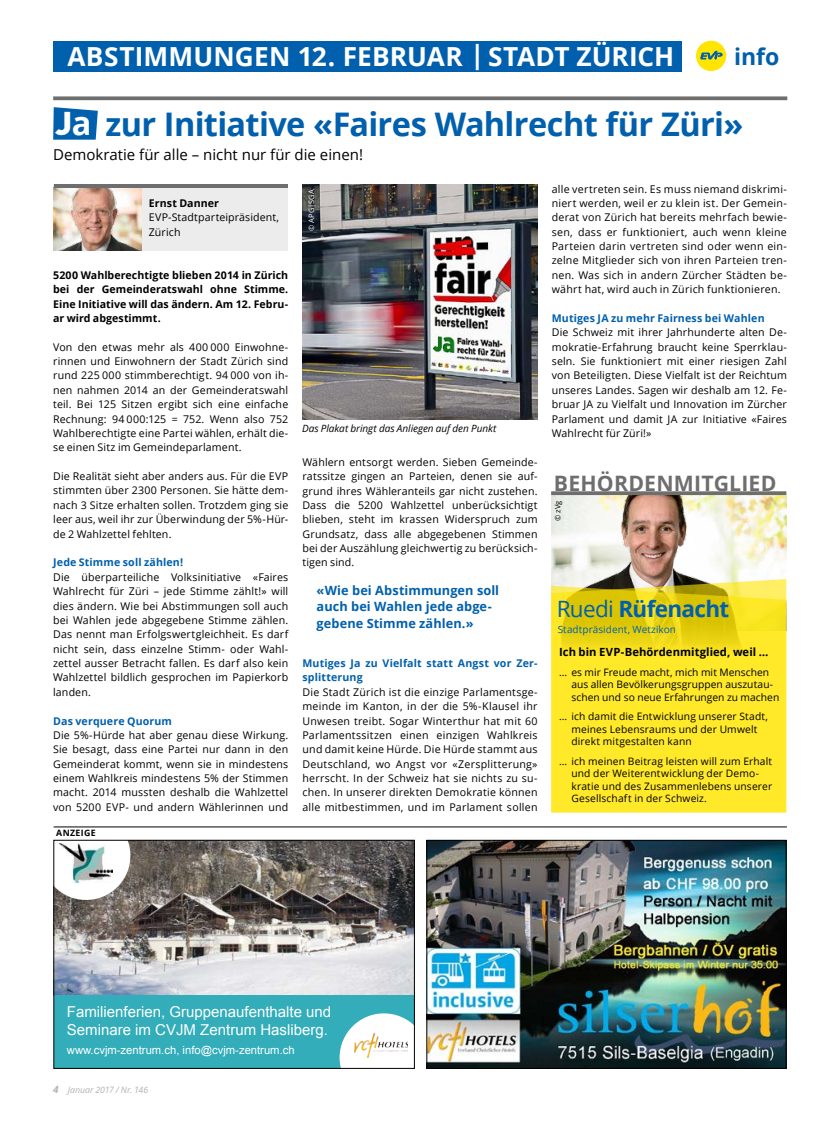
<style>
.page{position:relative;width:833px;height:1134px;background:#fff}
.page>*{position:absolute;margin:0;border:0;box-sizing:border-box;transform-origin:0 0}
.t1{font:700 32.5px "Open Sans";letter-spacing:-.02em;color:#0060ad}
.t2{font:700 26.25px "Open Sans";letter-spacing:.005em;color:#fff}
.t3{font:700 23px "Open Sans";color:#0060ad}
.t4{font:700 22.5px "Open Sans";letter-spacing:-.03em;color:#0060ad}
.t5{font:700 21.25px "Open Sans";letter-spacing:.005em;color:#6e6e6e}
.t6{font:15px/18.8px "Arial";color:#fff}
.t7{font:15px "Open Sans";color:#000}
.t8{font:700 12.75px/16.2px "Open Sans";letter-spacing:.005em;color:#0060ad}
.t9{font:11.25px "Arial";color:#fff}
.t10{font:700 11.25px "Open Sans";letter-spacing:.005em;color:#000}
.t11{font:10.62px/14.4px "Open Sans";letter-spacing:.015em;color:#000;text-align:justify}
.t12{font:700 10.62px/14.4px "Open Sans";color:#000;text-align:justify}
.t13{font:700 10.62px/14.4px "Open Sans";letter-spacing:.015em;color:#0060ad}
.t14{font:10.25px/12.5px "Open Sans";letter-spacing:.015em;color:#000}
.t15{font:italic 10px "Open Sans";letter-spacing:-.005em;color:#000}
.t16{font:10px "Open Sans";letter-spacing:.005em;color:#0060ad}
.t17{font:italic 8.75px "Open Sans";letter-spacing:-.005em;color:#b1b2b3}
.t18{font:700 8.75px "Open Sans";letter-spacing:.04em;color:#000}
.t19{font:7.5px "Open Sans";letter-spacing:.035em;color:#fff}
.t20{font:7.5px "Open Sans";color:#000}
.s1{font-family:"DIN";font-weight:900;color:#fff}
.s2{color:#fff}
.s3{font-weight:400}
.s4{font-weight:700;font-size:10px}
</style>
<div class="page">
<div style="left:696px;top:41px;width:30px;height:30px;background:#ffe500;border-radius:50%"></div>
<svg style="left:700px;top:51px;width:22px;height:9px"></svg>
<div style="left:53px;top:41px;width:628px;height:30px;background:#0060ad"></div>
<div style="left:53px;top:184px;width:234px;height:66px;background:#ececec"></div>
<img style="left:53px;top:187px;width:88px;height:63px">
<hr style="left:54px;top:184px;width:233px;height:3px;background:#6e6e6e">
<img style="left:302px;top:184px;width:235px;height:235px">
<img style="left:551px;top:495px;width:235px;height:84px">
<svg style="left:551px;top:579px;width:235px;height:7px"></svg>
<svg style="left:551px;top:586px;width:235px;height:226px;background:#f8e223"></svg>
<svg style="left:551px;top:491px;width:235px;height:4px"></svg>
<hr style="left:54px;top:827px;width:733px;height:1px;background:#000">
<svg style="left:53px;top:96px;width:734px;height:4px;background:#7d7d7d"></svg>
<svg style="left:53px;top:107px;width:45px;height:33px"></svg>
<img style="left:428px;top:842px;width:356px;height:224px">
<div style="left:426px;top:840px;width:360px;height:228px;border:1px solid #000"></div>
<img style="left:56px;top:842px;width:356px;height:153px">
<div style="left:54px;top:995px;width:360px;height:73px;background:#32adb9"></div>
<svg style="left:56px;top:842px;width:74px;height:58px"></svg>
<svg style="left:339px;top:1013px;width:76px;height:56px;background:#d5e5e3"></svg>
<div style="left:54px;top:840px;width:360px;height:228px;border:1px solid #000"></div>
<h2 class="t2" style="left:67px;top:38px;width:608px">ABSTIMMUNGEN 12. FEBRUAR | STADT ZÜRICH</h2>
<h3 class="t3" style="left:734px;top:40px;width:47px">info</h3>
<h1 class="t1" style="left:56px;top:101px;width:689px"><span class="s1">J</span><span class="s2">a</span> zur Initiative «Faires Wahlrecht für Züri»</h1>
<h3 class="t7" style="left:53px;top:144px;width:311px">Demokratie für alle – nicht nur für die einen!</h3>
<p class="t12" style="left:149px;top:196px;width:72px">Ernst Danner</p>
<p class="t11" style="left:149px;top:210px;width:132px">EVP-Stadtparteipräsident,<br>Zürich</p>
<p class="t12" style="left:53px;top:267px;width:237px">5200 Wahlberechtigte blieben 2014 in Zürich bei der Gemeinderatswahl ohne Stimme.<br>Eine Initiative will das ändern. Am 12. Febru&shy;ar wird abgestimmt.</p>
<p class="t11" style="left:53px;top:339px;width:237px">Von den etwas mehr als 400 000 Einwohne&shy;rinnen und Einwohnern der Stadt Zürich sind rund 225 000 stimmberechtigt. 94 000 von ih&shy;nen nahmen 2014 an der Gemeinderatswahl teil. Bei 125 Sitzen ergibt sich eine einfache Rechnung: 94 000:125 = 752. Wenn also 752<br>Wahlberechtigte eine Partei wählen, erhält die&shy;se einen Sitz im Gemeindeparlament.</p>
<p class="t11" style="left:53px;top:469px;width:237px">Die Realität sieht aber anders aus. Für die EVP stimmten über 2300 Personen. Sie hätte dem&shy;nach 3 Sitze erhalten sollen. Trotzdem ging sie leer aus, weil ihr zur Überwindung der 5%-Hür&shy;de 2 Wahlzettel fehlten.</p>
<p class="t13" style="left:53px;top:555px;width:131px">Jede Stimme soll zählen!</p>
<p class="t11" style="left:53px;top:569px;width:237px">Die überparteiliche Volksinitiative «Faires Wahlrecht für Züri – jede Stimme zählt!» will dies ändern. Wie bei Abstimmungen soll auch bei Wahlen jede abgegebene Stimme zählen.<br>Das nennt man Erfolgswertgleichheit. Es darf nicht sein, dass einzelne Stimm- oder Wahl&shy;zettel ausser Betracht fallen. Es darf also kein Wahlzettel bildlich gesprochen im Papierkorb landen.</p>
<p class="t13" style="left:53px;top:713px;width:120px">Das verquere Quorum</p>
<p class="t11" style="left:53px;top:728px;width:237px">Die 5%-Hürde hat aber genau diese Wirkung.<br>Sie besagt, dass eine Partei nur dann in den Gemeinderat kommt, wenn sie in mindestens einem Wahlkreis mindestens 5% der Stimmen macht. 2014 mussten deshalb die Wahlzettel von 5200 EVP- und andern Wählerinnen und</p>
<p class="t18" style="left:56px;top:827px;width:41px">ANZEIGE</p>
<p class="t19" style="left:306px;top:231px;width:44px;rotate:-90deg">© APG|SGA</p>
<p class="t15" style="left:302px;top:422px;width:196px">Das Plakat bringt das Anliegen auf den Punkt</p>
<p class="t11" style="left:302px;top:454px;width:237px">Wählern entsorgt werden. Sieben Gemeinde&shy;ratssitze gingen an Parteien, denen sie auf&shy;grund ihres Wähleranteils gar nicht zustehen.<br>Dass die 5200 Wahlzettel unberücksichtigt blieben, steht im krassen Widerspruch zum Grundsatz, dass alle abgegebenen Stimmen bei der Auszählung gleichwertig zu berücksich&shy;tigen sind.</p>
<p class="t8" style="left:317px;top:582px;width:184px">«Wie bei Abstimmungen soll auch bei Wahlen jede abge&shy;gebene Stimme zählen.»</p>
<p class="t13" style="left:302px;top:656px;width:237px">Mutiges Ja zu Vielfalt statt Angst vor Zer&shy;splitterung</p>
<p class="t11" style="left:302px;top:684px;width:237px">Die Stadt Zürich ist die einzige Parlamentsge&shy;meinde im Kanton, in der die 5%-Klausel ihr Unwesen treibt. Sogar Winterthur hat mit 60<br>Parlamentssitzen einen einzigen Wahlkreis und damit keine Hürde. Die Hürde stammt aus Deutschland, wo Angst vor «Zersplitterung» herrscht. In der Schweiz hat sie nichts zu su&shy;chen. In unserer direkten Demokratie können alle mitbestimmen, und im Parlament sollen</p>
<p class="t11" style="left:552px;top:181px;width:237px">alle vertreten sein. Es muss niemand diskrimi&shy;niert werden, weil er zu klein ist. Der Gemein&shy;derat von Zürich hat bereits mehrfach bewie&shy;sen, dass er funktioniert, auch wenn kleine Parteien darin vertreten sind oder wenn ein&shy;zelne Mitglieder sich von ihren Parteien tren&shy;nen. Was sich in andern Zürcher Städten be&shy;währt hat, wird auch in Zürich funktionieren.</p>
<p class="t13" style="left:552px;top:311px;width:214px">Mutiges JA zu mehr Fairness bei Wahlen</p>
<p class="t11" style="left:552px;top:325px;width:237px">Die Schweiz mit ihrer Jahrhunderte alten De&shy;mokratie-Erfahrung braucht keine Sperrklau&shy;seln. Sie funktioniert mit einer riesigen Zahl von Beteiligten. Diese Vielfalt ist der Reichtum unseres Landes. Sagen wir deshalb am 12. Fe&shy;bruar JA zu Vielfalt und Innovation im Zürcher Parlament und damit JA zur Initiative «Faires Wahlrecht für Züri!»</p>
<h3 class="t5" style="left:554px;top:469px;width:224px">BEHÖRDENMITGLIED</h3>
<p class="t20" style="left:552px;top:521px;width:22px;rotate:-90deg">© zVg</p>
<h3 class="t4" style="left:557px;top:593px;width:174px"><span class="s3">Ruedi</span> Rüfenacht</h3>
<p class="t16" style="left:558px;top:622px;width:120px">Stadtpräsident, Wetzikon</p>
<p class="t10" style="left:559px;top:644px;width:211px">Ich bin EVP-Behördenmitglied, weil …</p>
<p class="t14" style="left:571px;top:665px;width:209px;text-indent:-12px">… es mir Freude macht, mich mit Menschen aus allen Bevölkerungsgruppen auszutau&shy;schen und so neue Erfahrungen zu machen</p>
<p class="t14" style="left:571px;top:710px;width:198px;text-indent:-12px">… ich damit die Entwicklung unserer Stadt, meines Lebensraums und der Umwelt direkt mitgestalten kann</p>
<p class="t14" style="left:571px;top:755px;width:202px;text-indent:-12px">… ich meinen Beitrag leisten will zum Erhalt und der Weiterentwicklung der Demo&shy;kratie und des Zusammenlebens unserer Gesellschaft in der Schweiz.</p>
<h3 class="t6" style="left:67px;top:1002px;width:266px">Familienferien, Gruppenaufenthalte und<br>Seminare im CVJM Zentrum Hasliberg.</h3>
<p class="t9" style="left:67px;top:1043px;width:229px">www.cvjm-zentrum.ch, info@cvjm-zentrum.ch</p>
<p class="t17" style="left:53px;top:1084px;width:97px"><span class="s4">4</span> Januar 2017 / Nr. 146</p>
</div>
